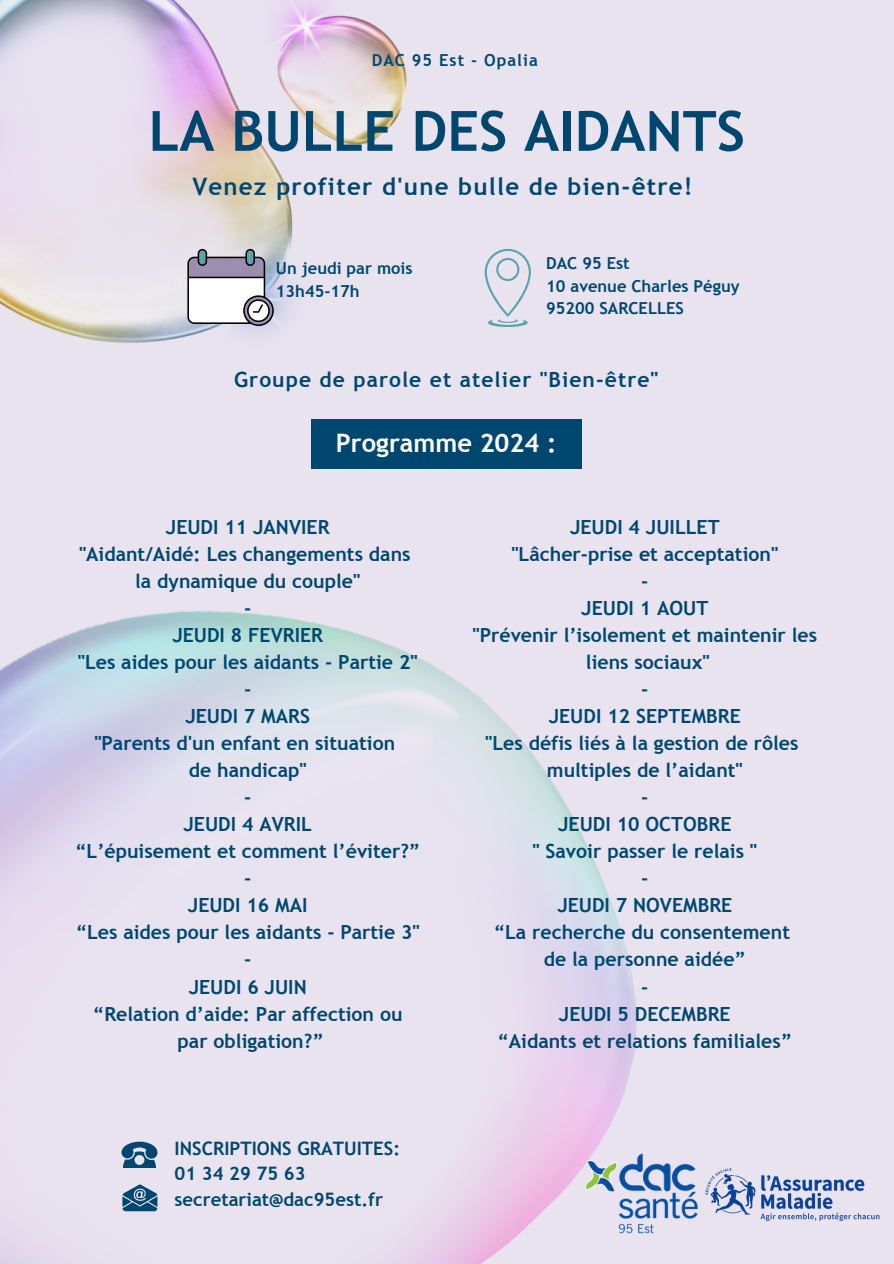
<style>
.page{position:relative;width:894px;height:1264px;background:#fff}
.page>*{position:absolute;margin:0;border:0;box-sizing:border-box;transform-origin:0 0}
.t1{font:700 55.5px "Trebuchet MS";color:#00476f}
.t2{font:700 25.5px "Trebuchet MS";color:#fff}
.t3{font:700 24px "Trebuchet MS";letter-spacing:.05em;color:#00476f}
.t4{font:700 21px "Trebuchet MS";letter-spacing:.05em;color:#00476f}
.t5{font:700 19.5px "Trebuchet MS";color:#00476f}
.t6{font:700 18.6px "Trebuchet MS";color:#00476f}
.t7{font:700 16.5px "Trebuchet MS";color:#00476f}
.t8{font:700 16.5px "Trebuchet MS";letter-spacing:.06em;color:#00476f}
</style>
<div class="page">
<div style="left:0;top:0;width:893px;height:1263px;background:#e8e3ef"></div>
<img style="left:0;top:434px;width:767px;height:829px">
<svg style="left:484px;top:249px;width:46px;height:77px"></svg>
<div style="left:311px;top:419px;width:270px;height:49px;background:#00476f"></div>
<svg style="left:121px;top:1141px;width:36px;height:26px"></svg>
<svg style="left:122px;top:1184px;width:35px;height:27px"></svg>
<img style="left:0;top:0;width:406px;height:343px">
<svg style="left:187px;top:249px;width:87px;height:77px"></svg>
<img style="left:581px;top:1148px;width:123px;height:91px">
<img style="left:705px;top:1167px;width:175px;height:53px">
<p class="t8" style="left:372px;top:50px;width:167px">DAC 95 Est - Opalia</p>
<p class="t1" style="left:148px;top:99px;width:597px">LA BULLE DES AIDANTS</p>
<p class="t3" style="left:192px;top:172px;width:501px">Venez profiter d'une bulle de bien-être!</p>
<p class="t7" style="left:276px;top:259px;width:138px">Un jeudi par mois</p>
<p class="t7" style="left:276px;top:281px;width:85px">13h45-17h</p>
<p class="t7" style="left:546px;top:254px;width:85px">DAC 95 Est</p>
<p class="t7" style="left:546px;top:276px;width:195px">10 avenue Charles Péguy</p>
<p class="t7" style="left:546px;top:299px;width:139px">95200 SARCELLES</p>
<p class="t4" style="left:234px;top:367px;width:425px">Groupe de parole et atelier "Bien-être"</p>
<p class="t2" style="left:336px;top:427px;width:222px">Programme 2024 :</p>
<p class="t5" style="left:166px;top:516px;width:165px">JEUDI 11 JANVIER</p>
<p class="t5" style="left:79px;top:543px;width:333px">"Aidant/Aidé: Les changements dans</p>
<p class="t5" style="left:135px;top:570px;width:226px">la dynamique du couple"</p>
<p class="t5" style="left:244px;top:597px;width:9px">-</p>
<p class="t5" style="left:172px;top:624px;width:152px">JEUDI 8 FEVRIER</p>
<p class="t5" style="left:78px;top:651px;width:341px">"Les aides pour les aidants - Partie 2"</p>
<p class="t5" style="left:244px;top:678px;width:9px">-</p>
<p class="t5" style="left:185px;top:705px;width:126px">JEUDI 7 MARS</p>
<p class="t5" style="left:94px;top:732px;width:302px">"Parents d'un enfant en situation</p>
<p class="t5" style="left:189px;top:759px;width:119px">de handicap"</p>
<p class="t5" style="left:244px;top:786px;width:9px">-</p>
<p class="t5" style="left:183px;top:813px;width:130px">JEUDI 4 AVRIL</p>
<p class="t5" style="left:75px;top:840px;width:346px">“L’épuisement et comment l’éviter?”</p>
<p class="t5" style="left:244px;top:867px;width:9px">-</p>
<p class="t5" style="left:188px;top:894px;width:121px">JEUDI 16 MAI</p>
<p class="t5" style="left:76px;top:921px;width:345px">“Les aides pour les aidants - Partie 3"</p>
<p class="t5" style="left:244px;top:948px;width:9px">-</p>
<p class="t5" style="left:189px;top:975px;width:119px">JEUDI 6 JUIN</p>
<p class="t5" style="left:93px;top:1002px;width:311px">“Relation d’aide: Par affection ou</p>
<p class="t5" style="left:177px;top:1029px;width:148px">par obligation?”</p>
<p class="t6" style="left:175px;top:1137px;width:227px">INSCRIPTIONS GRATUITES:</p>
<p class="t6" style="left:175px;top:1162px;width:132px">01 34 29 75 63</p>
<p class="t6" style="left:175px;top:1188px;width:210px">secretariat@dac95est.fr</p>
<p class="t5" style="left:570px;top:516px;width:151px">JEUDI 4 JUILLET</p>
<p class="t5" style="left:511px;top:543px;width:268px">"Lâcher-prise et acceptation"</p>
<p class="t5" style="left:641px;top:570px;width:9px">-</p>
<p class="t5" style="left:581px;top:597px;width:128px">JEUDI 1 AOUT</p>
<p class="t5" style="left:472px;top:624px;width:346px">"Prévenir l’isolement et maintenir les</p>
<p class="t5" style="left:585px;top:651px;width:125px">liens sociaux"</p>
<p class="t5" style="left:641px;top:678px;width:9px">-</p>
<p class="t5" style="left:548px;top:705px;width:193px">JEUDI 12 SEPTEMBRE</p>
<p class="t5" style="left:485px;top:732px;width:314px">"Les défis liés à la gestion de rôles</p>
<p class="t5" style="left:546px;top:759px;width:197px">multiples de l’aidant"</p>
<p class="t5" style="left:641px;top:786px;width:9px">-</p>
<p class="t5" style="left:558px;top:813px;width:175px">JEUDI 10 OCTOBRE</p>
<p class="t5" style="left:532px;top:840px;width:226px">" Savoir passer le relais "</p>
<p class="t5" style="left:641px;top:867px;width:9px">-</p>
<p class="t5" style="left:557px;top:894px;width:176px">JEUDI 7 NOVEMBRE</p>
<p class="t5" style="left:493px;top:921px;width:298px">“La recherche du consentement</p>
<p class="t5" style="left:543px;top:948px;width:204px">de la personne aidée”</p>
<p class="t5" style="left:641px;top:975px;width:9px">-</p>
<p class="t5" style="left:559px;top:1002px;width:173px">JEUDI 5 DECEMBRE</p>
<p class="t5" style="left:497px;top:1029px;width:296px">“Aidants et relations familiales”</p>
</div>
